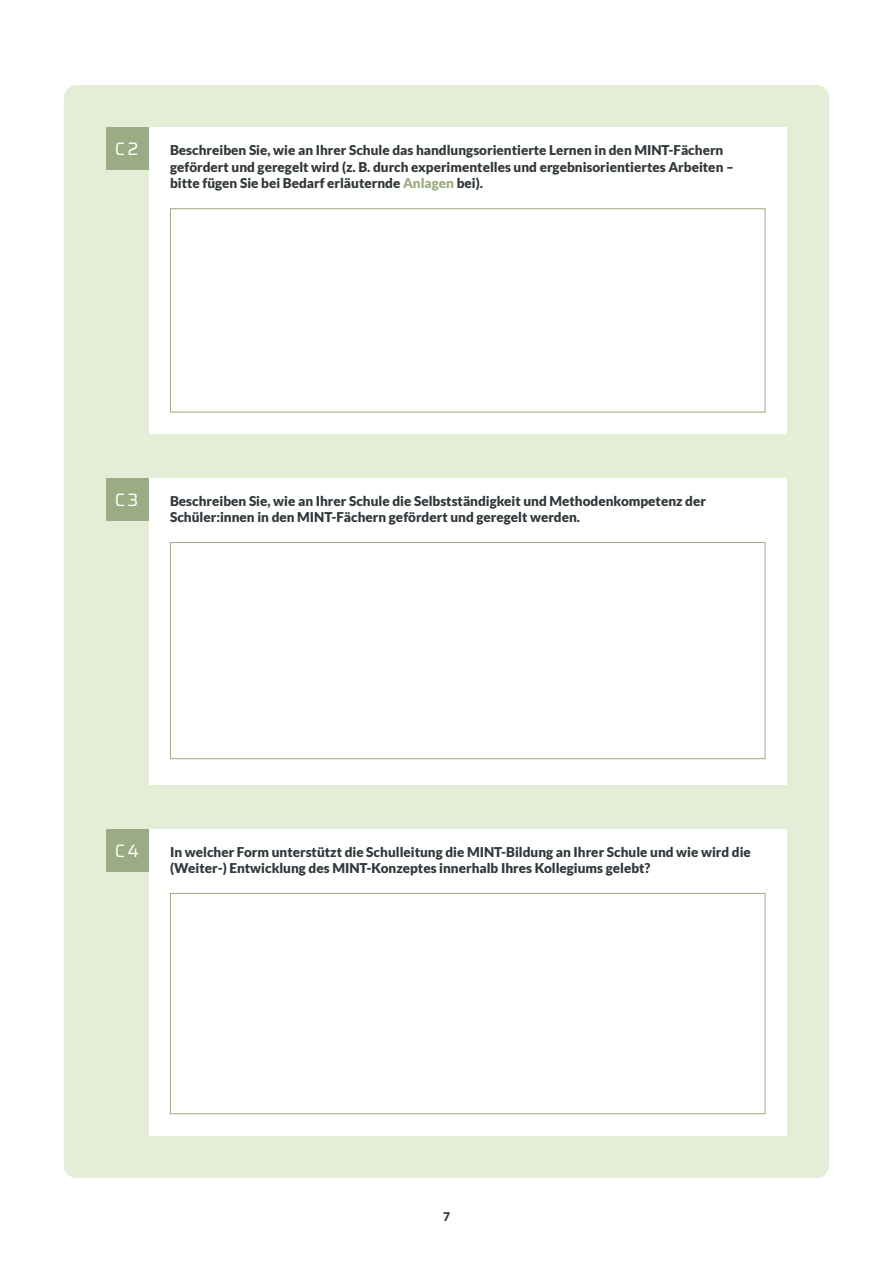
<style>
.page{position:relative;width:893px;height:1263px;background:#fff}
.page>*{position:absolute;margin:0;border:0;box-sizing:border-box;transform-origin:0 0}
.Teil_-_Abschnitt{font:18px "Saira";color:#fff}
.Frage{font:900 13.5px "Lato";color:#30383b}
.t1{font:900 12px "Lato";color:#30383b}
.s1{color:#9bab83}
</style>
<div class="page">
<div style="left:64px;top:85px;width:765px;height:1093px;background:#e4edd5;border-radius:13px"></div>
<div style="left:106px;top:128px;width:43px;height:42px;background:#9bab83"></div>
<div style="left:149px;top:128px;width:638px;height:306px;background:#fff"></div>
<div style="left:170px;top:208px;width:595px;height:204px;border:1px solid #9bab83"></div>
<div style="left:106px;top:478px;width:43px;height:43px;background:#9bab83"></div>
<div style="left:149px;top:478px;width:638px;height:306px;background:#fff"></div>
<div style="left:170px;top:542px;width:595px;height:217px;border:1px solid #9bab83"></div>
<div style="left:106px;top:829px;width:43px;height:43px;background:#9bab83"></div>
<div style="left:149px;top:829px;width:638px;height:306px;background:#fff"></div>
<div style="left:170px;top:893px;width:595px;height:221px;border:1px solid #9bab83"></div>
<p class="Teil_-_Abschnitt" style="left:115px;top:136px;width:25px">C2</p>
<p class="Frage" style="left:170px;top:143px;width:555px">Beschreiben Sie, wie an Ihrer Schule das handlungsorientierte Lernen in den MINT-Fächern</p>
<p class="Frage" style="left:170px;top:159px;width:565px">gefördert und geregelt wird (z. B. durch experimentelles und ergebnisorientiertes Arbeiten –</p>
<p class="Frage" style="left:170px;top:175px;width:314px">bitte fügen Sie bei Bedarf erläuternde <span class="s1">Anlagen</span> bei).</p>
<p class="Teil_-_Abschnitt" style="left:115px;top:486px;width:25px">C3</p>
<p class="Frage" style="left:170px;top:493px;width:537px">Beschreiben Sie, wie an Ihrer Schule die Selbstständigkeit und Methodenkompetenz der</p>
<p class="Frage" style="left:170px;top:510px;width:412px">Schüler:innen in den MINT-Fächern gefördert und geregelt werden.</p>
<p class="Teil_-_Abschnitt" style="left:115px;top:837px;width:26px">C4</p>
<p class="Frage" style="left:170px;top:844px;width:582px">In welcher Form unterstützt die Schulleitung die MINT-Bildung an Ihrer Schule und wie wird die</p>
<p class="Frage" style="left:170px;top:860px;width:482px">(Weiter-) Entwicklung des MINT-Konzeptes innerhalb Ihres Kollegiums gelebt?</p>
<p class="t1" style="left:443px;top:1209px;width:8px">7</p>
</div>
